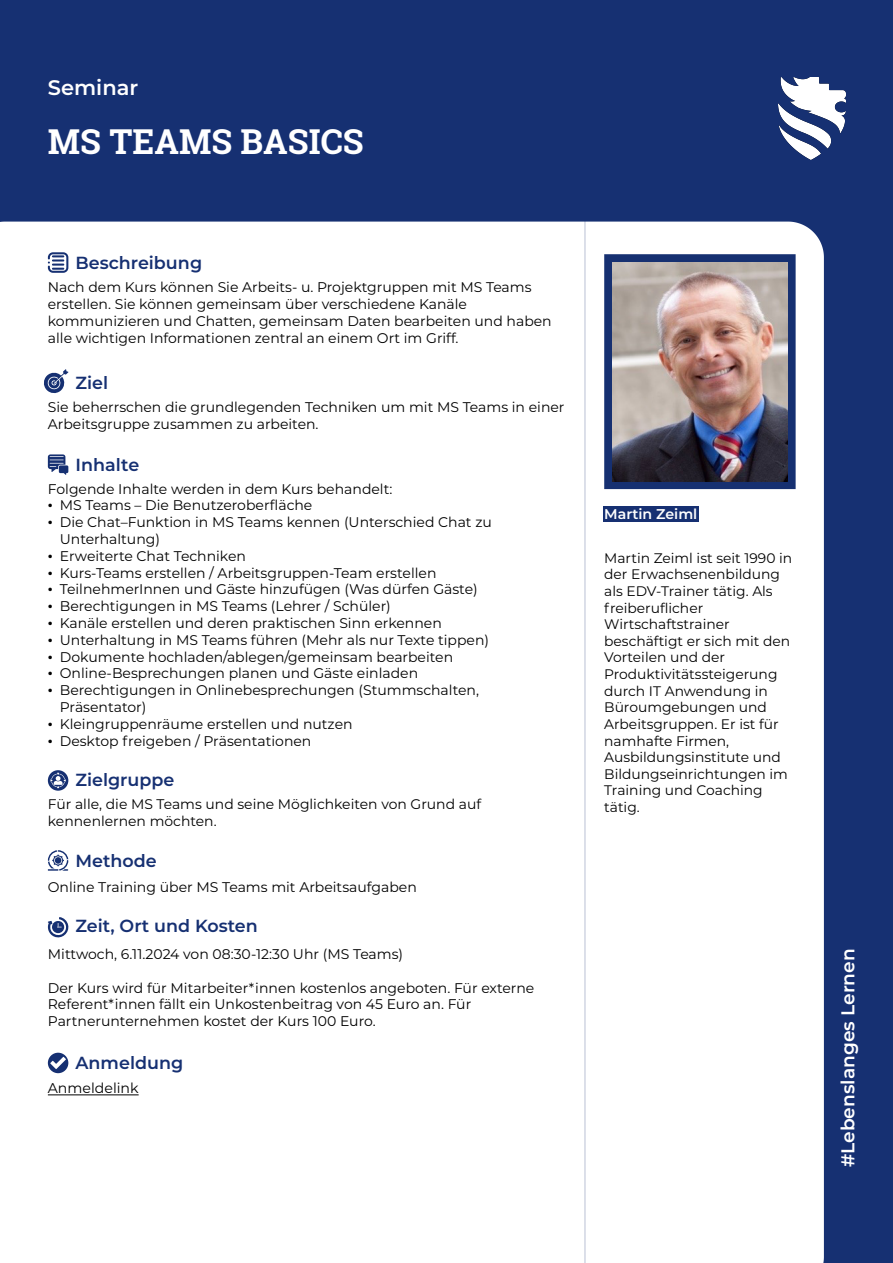
<style>
.page{position:relative;width:893px;height:1263px;background:#163072}
.page>*{position:absolute;margin:0;border:0;box-sizing:border-box;transform-origin:0 0}
.t1{font:700 34.35px "Roboto Slab";color:#fff}
.t2{font:600 21px "Montserrat";color:#fff}
.t3{font:600 18.6px "Montserrat";color:#fff}
.t4{font:600 17.55px "Montserrat";color:#163072}
.t5{font:600 14.1px "Montserrat";color:#fff}
.t6{font:14.1px "Montserrat";color:#000}
.t7{font:13.95px/16.8px "Montserrat";color:#000}
.t8{font:13.8px/16.6px "Montserrat";color:#000}
.s1{font-family:"Times New Roman"}
</style>
<div class="page">
<div style="left:0;top:222px;width:824px;height:1041px;background:#fff"></div>
<div style="left:603px;top:506px;width:95px;height:15px;background:#163072"></div>
<div style="left:604px;top:254px;width:191px;height:235px;border:14px solid #163071"></div>
<img style="left:779px;top:77px;width:66px;height:83px">
<hr style="left:48px;top:1094px;width:91px;height:1px;background:#000">
<hr style="left:584px;top:208px;width:1px;height:1055px;background:#163072">
<svg style="left:48px;top:1052px;width:20px;height:21px"></svg>
<svg style="left:46px;top:917px;width:24px;height:22px"></svg>
<svg style="left:48px;top:850px;width:20px;height:20px"></svg>
<svg style="left:43px;top:369px;width:25px;height:25px"></svg>
<svg style="left:48px;top:454px;width:20px;height:21px"></svg>
<svg style="left:48px;top:770px;width:20px;height:20px"></svg>
<svg style="left:48px;top:252px;width:20px;height:21px"></svg>
<img style="left:612px;top:262px;width:175px;height:219px">
<h2 class="t2" style="left:48px;top:73px;width:92px">Seminar</h2>
<h1 class="t1" style="left:48px;top:118px;width:317px">MS TEAMS BASICS</h1>
<p class="t4" style="left:76px;top:250px;width:128px">Beschreibung</p>
<p class="t7" style="left:48px;top:278px;width:505px">Nach dem Kurs können Sie Arbeits- u. Projektgruppen mit MS Teams erstellen. Sie können gemeinsam über verschiedene Kanäle kommunizieren und Chatten, gemeinsam Daten bearbeiten und haben alle wichtigen Informationen zentral an einem Ort im Griff.</p>
<p class="t4" style="left:76px;top:370px;width:34px">Ziel</p>
<p class="t7" style="left:48px;top:398px;width:518px">Sie beherrschen die grundlegenden Techniken um mit MS Teams in einer<br>Arbeitsgruppe zusammen zu arbeiten.</p>
<p class="t4" style="left:76px;top:452px;width:65px">Inhalte</p>
<p class="t7" style="left:48px;top:480px;width:346px">Folgende Inhalte werden in dem Kurs behandelt:</p>
<p class="t7" style="left:48px;top:496px;width:266px"><span class="s1">•</span> MS Teams – Die Benutzeroberfläche</p>
<p class="t7" style="left:60px;top:513px;width:434px;text-indent:-12px"><span class="s1">•</span> Die Chat–Funktion in MS Teams kennen (Unterschied Chat zu<br>Unterhaltung)</p>
<p class="t7" style="left:48px;top:547px;width:200px"><span class="s1">•</span> Erweiterte Chat Techniken</p>
<p class="t7" style="left:48px;top:564px;width:390px"><span class="s1">•</span> Kurs-Teams erstellen / Arbeitsgruppen-Team erstellen</p>
<p class="t7" style="left:48px;top:580px;width:431px"><span class="s1">•</span> TeilnehmerInnen und Gäste hinzufügen (Was dürfen Gäste)</p>
<p class="t7" style="left:48px;top:597px;width:344px"><span class="s1">•</span> Berechtigungen in MS Teams (Lehrer / Schüler)</p>
<p class="t7" style="left:48px;top:614px;width:395px"><span class="s1">•</span> Kanäle erstellen und deren praktischen Sinn erkennen</p>
<p class="t7" style="left:48px;top:631px;width:443px"><span class="s1">•</span> Unterhaltung in MS Teams führen (Mehr als nur Texte tippen)</p>
<p class="t7" style="left:48px;top:648px;width:407px"><span class="s1">•</span> Dokumente hochladen/ablegen/gemeinsam bearbeiten</p>
<p class="t7" style="left:48px;top:664px;width:372px"><span class="s1">•</span> Online-Besprechungen planen und Gäste einladen</p>
<p class="t7" style="left:60px;top:681px;width:421px;text-indent:-12px"><span class="s1">•</span> Berechtigungen in Onlinebesprechungen (Stummschalten,<br>Präsentator)</p>
<p class="t7" style="left:48px;top:715px;width:306px"><span class="s1">•</span> Kleingruppenräume erstellen und nutzen</p>
<p class="t7" style="left:48px;top:732px;width:265px"><span class="s1">•</span> Desktop freigeben / Präsentationen</p>
<p class="t4" style="left:76px;top:767px;width:100px">Zielgruppe</p>
<p class="t7" style="left:48px;top:795px;width:435px">Für alle, die MS Teams und seine Möglichkeiten von Grund auf kennenlernen möchten.</p>
<p class="t4" style="left:76px;top:848px;width:83px">Methode</p>
<p class="t7" style="left:48px;top:877px;width:370px">Online Training über MS Teams mit Arbeitsaufgaben</p>
<p class="t4" style="left:76px;top:913px;width:184px">Zeit, Ort und Kosten</p>
<p class="t7" style="left:48px;top:945px;width:357px">Mittwoch, 6.11.2024 von 08:30-12:30 Uhr (MS Teams)</p>
<p class="t7" style="left:48px;top:978px;width:488px">Der Kurs wird für Mitarbeiter*innen kostenlos angeboten. Für externe<br>Referent*innen fällt ein Unkostenbeitrag von 45 Euro an. Für<br>Partnerunternehmen kostet der Kurs 100 Euro.</p>
<p class="t4" style="left:76px;top:1050px;width:109px">Anmeldung</p>
<p class="t6" style="left:48px;top:1078px;width:92px">Anmeldelink</p>
<p class="t5" style="left:604px;top:504px;width:95px">Martin Zeiml</p>
<p class="t8" style="left:604px;top:549px;width:189px">Martin Zeiml ist seit 1990 in der Erwachsenenbildung als EDV-Trainer tätig. Als freiberuflicher<br>Wirtschaftstrainer beschäftigt er sich mit den<br>Vorteilen und der<br>Produktivitätssteigerung durch IT Anwendung in<br>Büroumgebungen und<br>Arbeitsgruppen. Er ist für namhafte Firmen,<br>Ausbildungsinstitute und<br>Bildungseinrichtungen im<br>Training und Coaching tätig.</p>
<h3 class="t3" style="left:835px;top:1167px;width:220px;rotate:-90deg">#Lebenslanges Lernen</h3>
</div>
